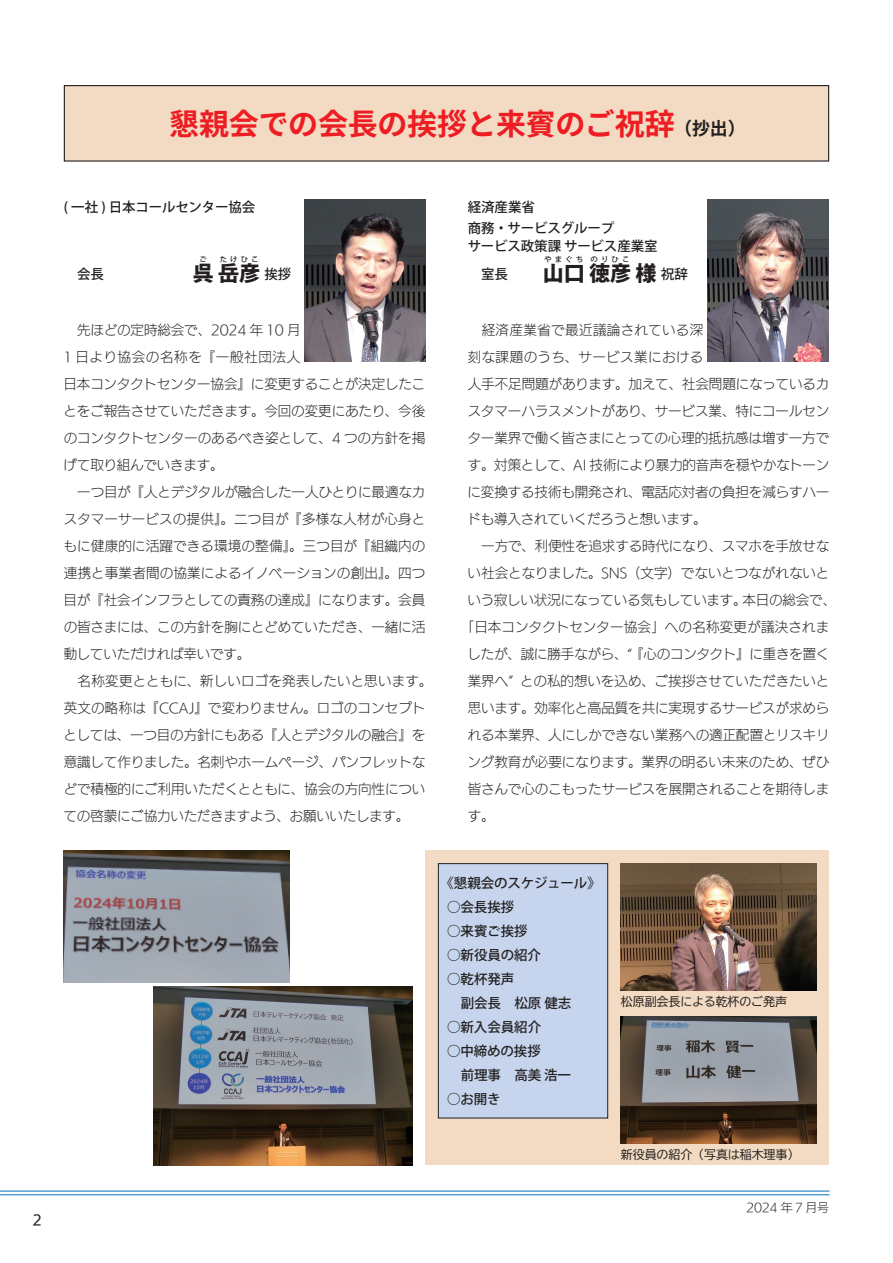
<style>
.page{position:relative;width:893px;height:1263px;background:#fff}
.page>*{position:absolute;margin:0;border:0;box-sizing:border-box;transform-origin:0 0}
.t1{font:700 30px "Source Han Sans";letter-spacing:-.01em;color:#ee1d23}
.t2{font:800 21px "Koz Go Pro";letter-spacing:.21em;color:#231f20}
.t3{font:13.5px/27px "UD Kakugo Large Pr 6 N L";letter-spacing:-.005em;color:#231f20}
.t4{font:500 13.5px "Koz Go Pro";letter-spacing:-.01em;color:#231f20}
.t5{font:13.5px "UD Kakugo Large Pr 6 N L";letter-spacing:.015em;color:#231f20}
.t6{font:13.5px "UD Kakugo Large Pr 6 N M";color:#231f20}
.t7{font:12px "TBUD Go Std";letter-spacing:-.01em;color:#231f20}
.t8{font:12px "UD Kakugo Large Pr 6 N L";letter-spacing:-.035em;color:#231f20}
.t9{font:800 7.5px "Koz Go Pro";letter-spacing:.4em;color:#231f20}
.s1{font-size:18px;color:#231f20}
.s2{font-weight:800;font-size:21px}
.s3{font-weight:500;font-size:13.5px}
</style>
<div class="page">
<div style="left:64px;top:86px;width:765px;height:75px;background:#f2dbc2"></div>
<div style="left:64px;top:85px;width:765px;height:77px;border:1px solid #231f20"></div>
<img style="left:305px;top:200px;width:120px;height:161px">
<img style="left:707px;top:200px;width:121px;height:161px">
<div style="left:425px;top:850px;width:404px;height:315px;background:#f2dbc2"></div>
<div style="left:438px;top:864px;width:170px;height:254px;background:#c6d5ed"></div>
<div style="left:438px;top:863px;width:170px;height:255px;border:1px solid #231f20"></div>
<img style="left:64px;top:850px;width:225px;height:132px">
<img style="left:153px;top:986px;width:259px;height:179px">
<img style="left:621px;top:1016px;width:195px;height:128px">
<img style="left:621px;top:863px;width:195px;height:128px">
<hr style="left:0;top:1191px;width:829px;height:1px;background:#0072bc">
<hr style="left:0;top:1194px;width:829px;height:1px;background:#0072bc">
<p class="t1" style="left:169px;top:107px;width:578px">懇親会での会長の挨拶と来賓のご祝辞<span class="s1">（抄出）</span></p>
<p class="t6" style="left:32px;top:1213px;width:11px">2</p>
<p class="t4" style="left:64px;top:198px;width:193px">( 一社 ) 日本コールセンター協会</p>
<p class="t9" style="left:200px;top:254px;width:9px">ご</p>
<p class="t9" style="left:220px;top:254px;width:40px">たけひこ</p>
<p class="t4" style="left:239px;top:265px;width:54px"><span class="s2">彦</span>挨拶</p>
<p class="t3" style="left:64px;top:317px;width:363px">　先ほどの定時総会で、2024 年 10 月<br>1 日より協会の名称を『一般社団法人<br>日本コンタクトセンター協会』に変更することが決定したことをご報告させていただきます。今回の変更にあたり、今後のコンタクトセンターのあるべき姿として、4 つの方針を掲げて取り組んでいきます。</p>
<p class="t3" style="left:64px;top:479px;width:363px;text-align:justify">　一つ目が『人とデジタルが融合した一人ひとりに最適なカスタマーサービスの提供』。二つ目が『多様な人材が心身ともに健康的に活躍できる環境の整備』。三つ目が『組織内の連携と事業者間の協業によるイノベーションの創出』。四つ目が『社会インフラとしての責務の達成』になります。会員の皆さまには、この方針を胸にとどめていただき、一緒に活動していただければ幸いです。</p>
<p class="t3" style="left:64px;top:668px;width:370px">　名称変更とともに、新しいロゴを発表したいと思います。英文の略称は『CCAJ』で変わりません。ロゴのコンセプトとしては、一つ目の方針にもある『人とデジタルの融合』を意識して作りました。名刺やホームページ、パンフレットなどで積極的にご利用いただくとともに、協会の方向性についての啓蒙にご協力いただきますよう、お願いいたします。</p>
<p class="t2" style="left:64px;top:260px;width:177px"><span class="s3">　会長</span> 　　 　呉岳</p>
<p class="t4" style="left:468px;top:198px;width:69px">経済産業省</p>
<p class="t4" style="left:468px;top:219px;width:148px">商務・サービスグループ</p>
<p class="t4" style="left:468px;top:237px;width:191px">サービス政策課 サービス産業室</p>
<p class="t4" style="left:468px;top:265px;width:42px">　室長</p>
<p class="t2" style="left:543px;top:260px;width:147px">山口徳彦様<span class="s3">祝辞</span></p>
<p class="t9" style="left:544px;top:254px;width:40px">やまぐち</p>
<p class="t9" style="left:591px;top:254px;width:40px">のりひこ</p>
<p class="t3" style="left:467px;top:317px;width:363px">　経済産業省で最近議論されている深<br>刻な課題のうち、サービス業における<br>人手不足問題があります。加えて、社会問題になっているカスタマーハラスメントがあり、サービス業、特にコールセンター業界で働く皆さまにとっての心理的抵抗感は増す一方です。対策として、AI 技術により暴力的音声を穏やかなトーンに変換する技術も開発され、電話応対者の負担を減らすハードも導入されていくだろうと想います。</p>
<p class="t3" style="left:468px;top:533px;width:363px">　一方で、利便性を追求する時代になり、スマホを手放せな</p>
<p class="t3" style="left:468px;top:560px;width:363px">い社会となりました。SNS（文字）でないとつながれないと</p>
<p class="t3" style="left:468px;top:587px;width:370px">いう寂しい状況になっている気もしています。本日の総会で、</p>
<p class="t5" style="left:461px;top:619px;width:370px">「日本コンタクトセンター協会」への名称変更が議決されま</p>
<p class="t3" style="left:467px;top:641px;width:363px">したが、誠に勝手ながら、“ 『心のコンタクト』に重きを置く</p>
<p class="t3" style="left:468px;top:668px;width:363px">業界へ” との私的想いを込め、ご挨拶させていただきたいと</p>
<p class="t3" style="left:468px;top:695px;width:363px">思います。効率化と高品質を共に実現するサービスが求めら</p>
<p class="t3" style="left:468px;top:722px;width:363px">れる本業界、人にしかできない業務への適正配置とリスキリ</p>
<p class="t3" style="left:468px;top:749px;width:363px">ング教育が必要になります。業界の明るい未来のため、ぜひ</p>
<p class="t3" style="left:468px;top:776px;width:363px">皆さんで心のこもったサービスを展開されることを期待しま</p>
<p class="t3" style="left:468px;top:803px;width:28px">す。</p>
<p class="t4" style="left:440px;top:874px;width:162px">《懇親会のスケジュール》</p>
<p class="t4" style="left:447px;top:898px;width:69px">○会長挨拶</p>
<p class="t4" style="left:447px;top:922px;width:82px">○来賓ご挨拶</p>
<p class="t4" style="left:447px;top:946px;width:95px">○新役員の紹介</p>
<p class="t4" style="left:447px;top:970px;width:69px">○乾杯発声</p>
<p class="t4" style="left:447px;top:994px;width:126px">　副会長　松原 健志</p>
<p class="t4" style="left:447px;top:1018px;width:95px">○新入会員紹介</p>
<p class="t4" style="left:447px;top:1042px;width:95px">○中締めの挨拶</p>
<p class="t4" style="left:447px;top:1066px;width:139px">　前理事　高美 浩一　</p>
<p class="t4" style="left:447px;top:1090px;width:55px">○お開き</p>
<p class="t7" style="left:621px;top:991px;width:168px">松原副会長による乾杯のご発声</p>
<p class="t7" style="left:621px;top:1144px;width:180px">新役員の紹介（写真は稲木理事）</p>
<p class="t8" style="left:746px;top:1201px;width:85px">2024 年 7 月号</p>
</div>
